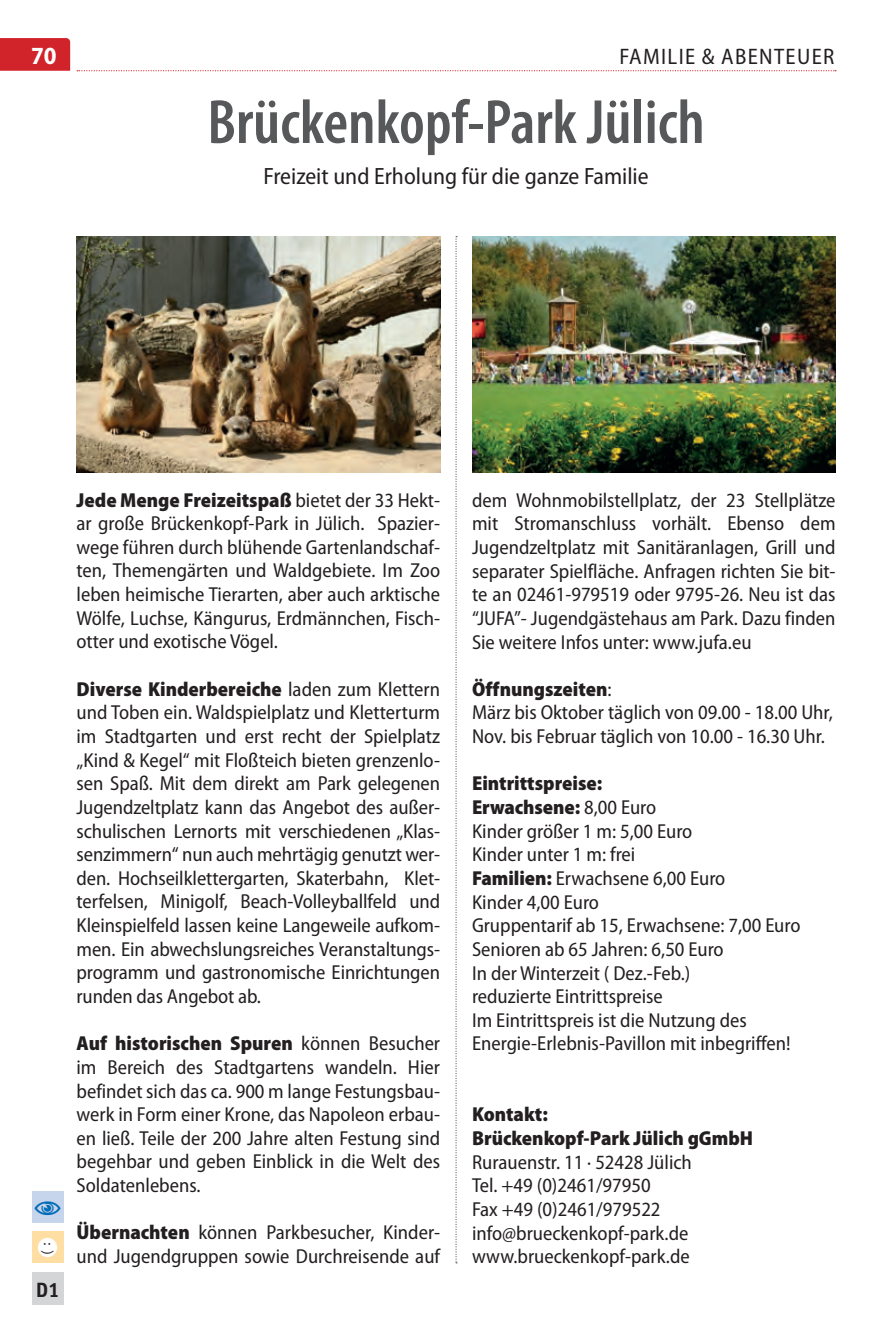
<style>
.page{position:relative;width:893px;height:1340px;background:#fff}
.page>*{position:absolute;margin:0;border:0;box-sizing:border-box;transform-origin:0 0}
.t1{font:600 condensed 63px "Myriad Pro";color:#57585a}
.t2{font:700 semi-condensed 24.75px "Myriad Pro";color:#fff}
.t3{font:semi-condensed 23.62px "Myriad Pro";color:#231f20}
.t4{font:semi-condensed 22.5px "Myriad Pro";letter-spacing:.06em;color:#231f20}
.t5{font:700 21.38px "Officina Sans";color:#231f20}
.t6{font:semi-condensed 20.25px/23.6px "Myriad Pro";color:#231f20;text-align:justify}
.t7{font:900 semi-condensed 20.25px/23.6px "Myriad Pro";color:#231f20}
.t8{font:13.5px "Officina Sans";color:#231f20}
.s1{font-weight:900}
</style>
<div class="page">
<div style="left:0;top:38px;width:70px;height:33px;background:#d1232a"></div>
<svg style="left:77px;top:70px;width:759px;height:1px"></svg>
<div style="left:32px;top:1272px;width:32px;height:32px;background:#d4d5d7"></div>
<img style="left:472px;top:236px;width:364px;height:236px">
<img style="left:77px;top:236px;width:363px;height:236px">
<div style="left:32px;top:1231px;width:32px;height:32px;background:#ffdea4"></div>
<div style="left:38px;top:1237px;width:19px;height:20px;background:#fff;border-radius:50%"></div>
<div style="left:32px;top:1190px;width:32px;height:32px;background:#c6d4ec"></div>
<svg style="left:455px;top:236px;width:2px;height:1027px"></svg>
<p class="t2" style="left:31px;top:39px;width:27px">70</p>
<p class="t4" style="left:619px;top:43px;width:216px">FAMILIE &amp; ABENTEUER</p>
<h1 class="t1" style="left:207px;top:83px;width:499px">Brückenkopf-Park Jülich</h1>
<p class="t3" style="left:263px;top:161px;width:387px">Freizeit und Erholung für die ganze Familie</p>
<p class="t8" style="left:56px;top:1242px;width:14px;rotate:90deg">: )</p>
<p class="t5" style="left:36px;top:1276px;width:25px">D1</p>
<p class="t6" style="left:77px;top:487px;width:365px"><span class="s1">Jede Menge Freizeitspaß</span> bietet der 33 Hekt&shy;ar große Brückenkopf-Park in Jülich. Spazier&shy;wege führen durch blühende Gartenlandschaf&shy;ten, Themengärten und Waldgebiete. Im Zoo leben heimische Tierarten, aber auch arktische Wölfe, Luchse, Kängurus, Erdmännchen, Fisch&shy;otter und exotische Vögel.</p>
<p class="t6" style="left:77px;top:676px;width:365px"><span class="s1">Diverse Kinderbereiche</span> laden zum Klettern und Toben ein. Waldspielplatz und Kletterturm im Stadtgarten und erst recht der Spielplatz „Kind &amp; Kegel“ mit Floßteich bieten grenzenlo&shy;sen Spaß. Mit dem direkt am Park gelegenen Jugendzeltplatz kann das Angebot des außer&shy;schulischen Lernorts mit verschiedenen „Klas&shy;senzimmern“ nun auch mehrtägig genutzt wer&shy;den. Hochseilklettergarten, Skaterbahn, Klet&shy;terfelsen, Minigolf, Beach-Volleyballfeld und Kleinspielfeld lassen keine Langeweile aufkom&shy;men. Ein abwechslungsreiches Veranstaltungs&shy;programm und gastronomische Einrichtungen runden das Angebot ab.</p>
<p class="t6" style="left:77px;top:1031px;width:365px"><span class="s1">Auf historischen Spuren</span> können Besucher im Bereich des Stadtgartens wandeln. Hier befindet sich das ca. 900 m lange Festungsbau&shy;werk in Form einer Krone, das Napoleon erbau&shy;en ließ. Teile der 200 Jahre alten Festung sind begehbar und geben Einblick in die Welt des Soldatenlebens.</p>
<p class="t6" style="left:77px;top:1220px;width:365px"><span class="s1">Übernachten</span> können Parkbesucher, Kinder&shy;und Jugendgruppen sowie Durchreisende auf</p>
<p class="t6" style="left:472px;top:488px;width:365px">dem Wohnmobilstellplatz, der 23 Stellplätze mit Stromanschluss vorhält. Ebenso dem Jugendzeltplatz mit Sanitäranlagen, Grill und separater Spielfläche. Anfragen richten Sie bit&shy;te an 02461-979519 oder 9795-26. Neu ist das “JUFA”- Jugendgästehaus am Park. Dazu finden Sie weitere Infos unter: www.jufa.eu</p>
<p class="t6" style="left:472px;top:677px;width:362px;text-align:left"><span class="s1">Öffnungszeiten</span>:<br>März bis Oktober täglich von 09.00 - 18.00 Uhr,<br>Nov. bis Februar täglich von 10.00 - 16.30 Uhr.</p>
<p class="t6" style="left:472px;top:771px;width:330px;text-align:left"><span class="s1">Eintrittspreise:<br>Erwachsene:</span> 8,00 Euro<br>Kinder größer 1 m: 5,00 Euro<br>Kinder unter 1 m: frei<br><span class="s1">Familien:</span> Erwachsene 6,00 Euro<br>Kinder 4,00 Euro<br>Gruppentarif ab 15, Erwachsene: 7,00 Euro<br>Senioren ab 65 Jahren: 6,50 Euro<br>In der Winterzeit ( Dez.-Feb.)<br>reduzierte Eintrittspreise<br>Im Eintrittspreis ist die Nutzung des<br>Energie-Erlebnis-Pavillon mit inbegriffen!</p>
<p class="t7" style="left:472px;top:1101px;width:283px">Kontakt:<br>Brückenkopf-Park Jülich gGmbH</p>
<p class="t6" style="left:472px;top:1149px;width:221px;text-align:left">Rurauenstr. 11 · 52428 Jülich<br>Tel. +49 (0)2461/97950<br>Fax +49 (0)2461/979522 info@brueckenkopf-park.de www.brueckenkopf-park.de</p>
</div>
